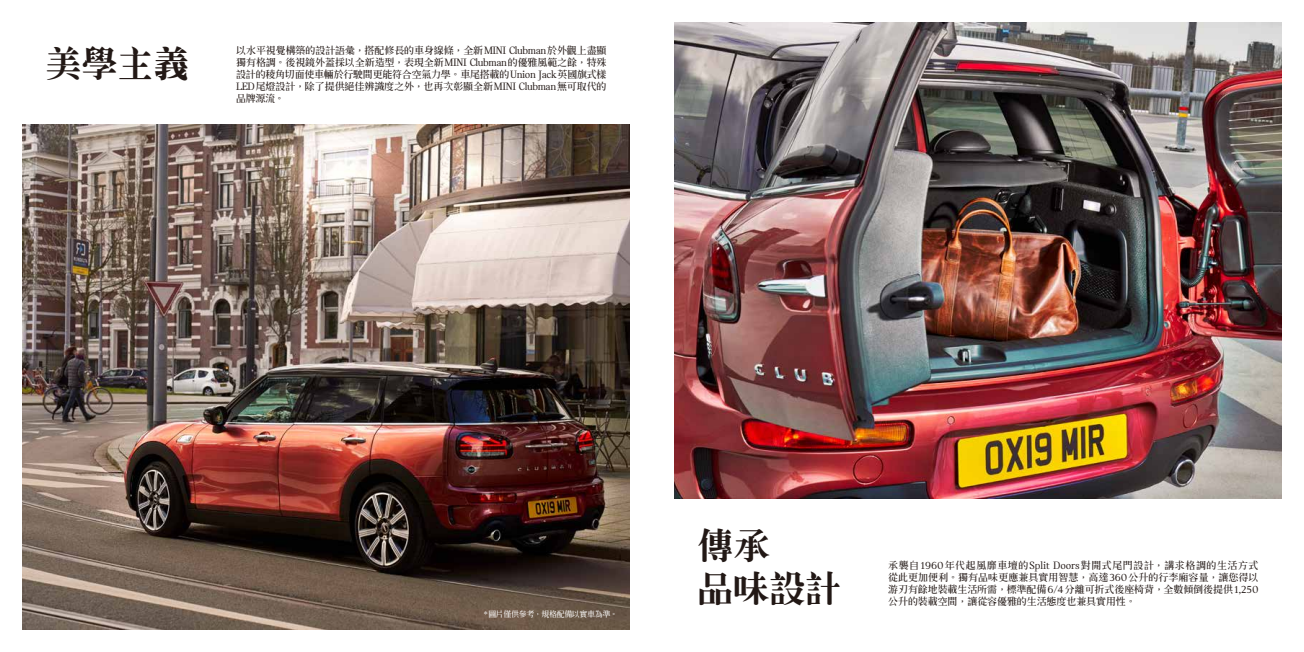
<style>
.page{position:relative;width:1304px;height:652px;background:#fff}
.page>*{position:absolute;margin:0;border:0;box-sizing:border-box;transform-origin:0 0}
.t1{font:800 36px "AR Std Song B5";color:#221815}
.t2{font:700 10px/12px "AR Std Song B5";letter-spacing:-.01em;color:#221815;text-align:justify}
.t3{font:700 8px "AR Std Song B5";letter-spacing:-.05em;color:#fff}
.s1{font-family:"MINI Serif";font-weight:400;font-size:11px}
.s2{font-family:"MINI Serif";font-weight:400;font-size:8.8px}
</style>
<div class="page">
<img style="left:23px;top:125px;width:606px;height:504px">
<img style="left:675px;top:23px;width:606px;height:476px">
<h1 class="t1" style="left:45px;top:45px;width:146px">美學主義</h1>
<p class="t2" style="left:236px;top:44px;width:372px">以水平視覺構築的設計語彙，搭配修長的車身線條，全新<span class="s1">MINI Clubman</span>於外觀上盡顯獨有格調。後視鏡外蓋採以全新造型，表現全新<span class="s1">MINI Clubman</span>的優雅風範之餘，特殊設計的稜角切面使車輛於行駛間更能符合空氣力學。車尾搭載的<span class="s1">Union Jack</span>英國旗式樣<span class="s1">LED</span>尾燈設計，除了提供絕佳辨識度之外，也再次彰顯全新<span class="s1">MINI Clubman</span>無可取代的品牌源流。</p>
<p class="t3" style="left:484px;top:609px;width:136px"><span class="s2">*</span>圖片僅供參考，規格配備以實車為準。</p>
<h1 class="t1" style="left:697px;top:527px;width:73px">傳承</h1>
<h1 class="t1" style="left:697px;top:571px;width:145px">品味設計</h1>
<p class="t2" style="left:888px;top:560px;width:372px">承襲自<span class="s1">1960</span>年代起風靡車壇的<span class="s1">Split Doors</span>對開式尾門設計，講求格調的生活方式從此更加便利。獨有品味更應兼具實用智慧，高達<span class="s1">360</span>公升的行李廂容量，讓您得以游刃有餘地裝載生活所需，標準配備<span class="s1">6/4</span>分離可折式後座椅背，全數傾倒後提供<span class="s1">1,250</span>公升的裝載空間，讓從容優雅的生活態度也兼具實用性。</p>
</div>
